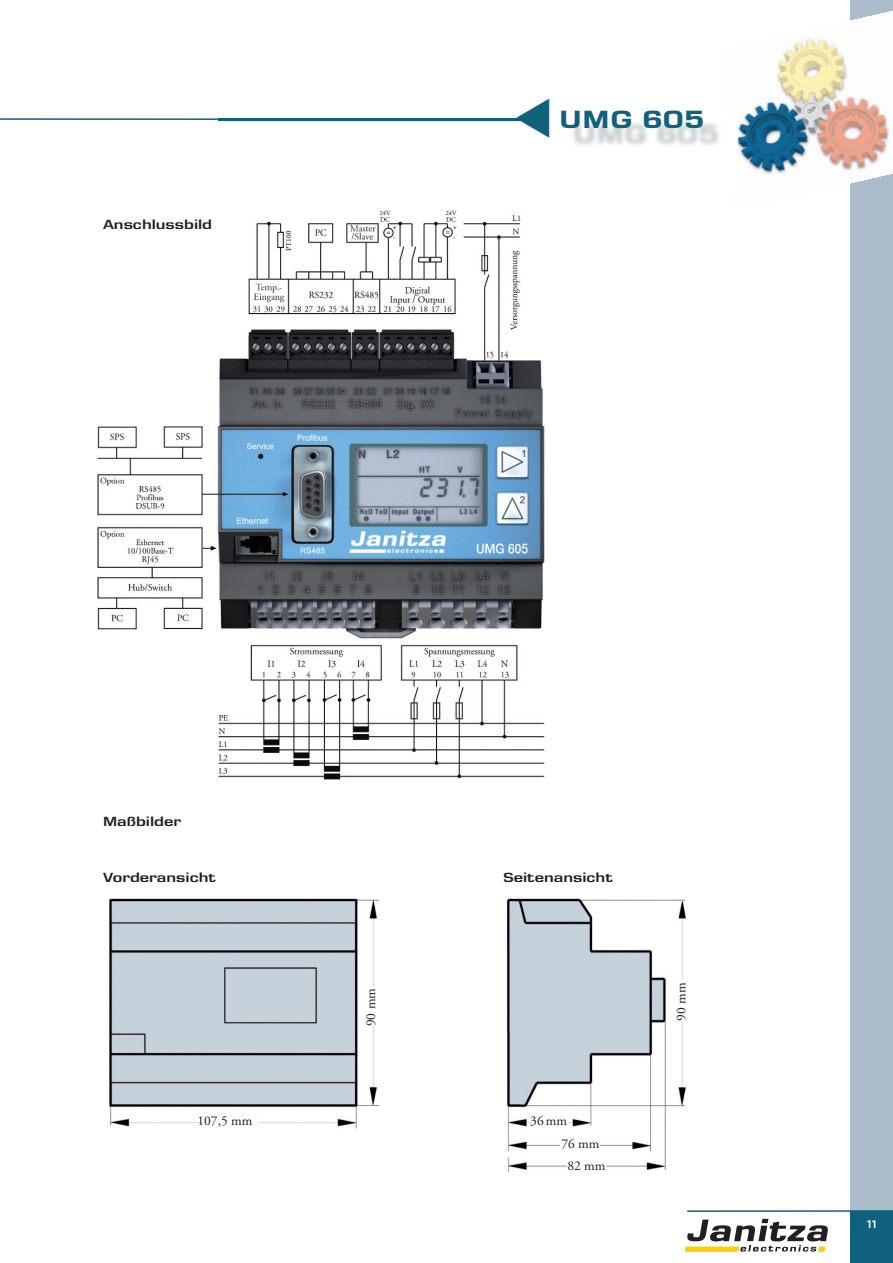
<style>
.page{position:relative;width:893px;height:1263px;background:#fff}
.page>*{position:absolute;margin:0;border:0;box-sizing:border-box;transform-origin:0 0}
.t1{font:700 24px "Seat Eurostile";letter-spacing:.015em;color:#0f617c}
.t2{font:15px "The Sans";color:#fff}
.t3{font:13.5px/21.8px "Adobe Garamond";color:#231f20;text-align:center}
.t4{font:600 12.75px "Seat Eurostile";color:#231f20}
</style>
<div class="page">
<div style="left:850px;top:0;width:43px;height:1263px;background:#acbccb"></div>
<img style="left:737px;top:12px;width:156px;height:172px">
<svg style="left:685px;top:1219px;width:143px;height:33px"></svg>
<div style="left:850px;top:1211px;width:43px;height:52px;background:#0f617c"></div>
<hr style="left:687px;top:1210px;width:206px;height:2px;background:#0f617c">
<img style="left:573px;top:123px;width:146px;height:22px">
<img style="left:98px;top:210px;width:447px;height:569px">
<img style="left:109px;top:898px;width:271px;height:231px">
<img style="left:506px;top:898px;width:181px;height:274px">
<svg style="left:0;top:118px;width:534px;height:3px;background:#3f8197"></svg>
<p class="t4" style="left:103px;top:220px;width:111px">Anschlussbild</p>
<h1 class="t1" style="left:559px;top:110px;width:147px">UMG 605</h1>
<p class="t4" style="left:103px;top:816px;width:80px">Maßbilder</p>
<p class="t4" style="left:103px;top:872px;width:114px">Vorderansicht</p>
<p class="t4" style="left:503px;top:872px;width:111px">Seitenansicht</p>
<p class="t3" style="left:197px;top:1111px;width:56px">107,5 mm</p>
<p class="t3" style="left:361px;top:1026px;width:40px;rotate:-90deg">90 mm</p>
<p class="t3" style="left:530px;top:1111px;width:38px">36mm</p>
<p class="t3" style="left:561px;top:1134px;width:46px">76 mm<br>82 mm</p>
<p class="t3" style="left:671px;top:1021px;width:40px;rotate:-90deg">90 mm</p>
<p class="t2" style="left:867px;top:1217px;width:12px">11</p>
</div>
